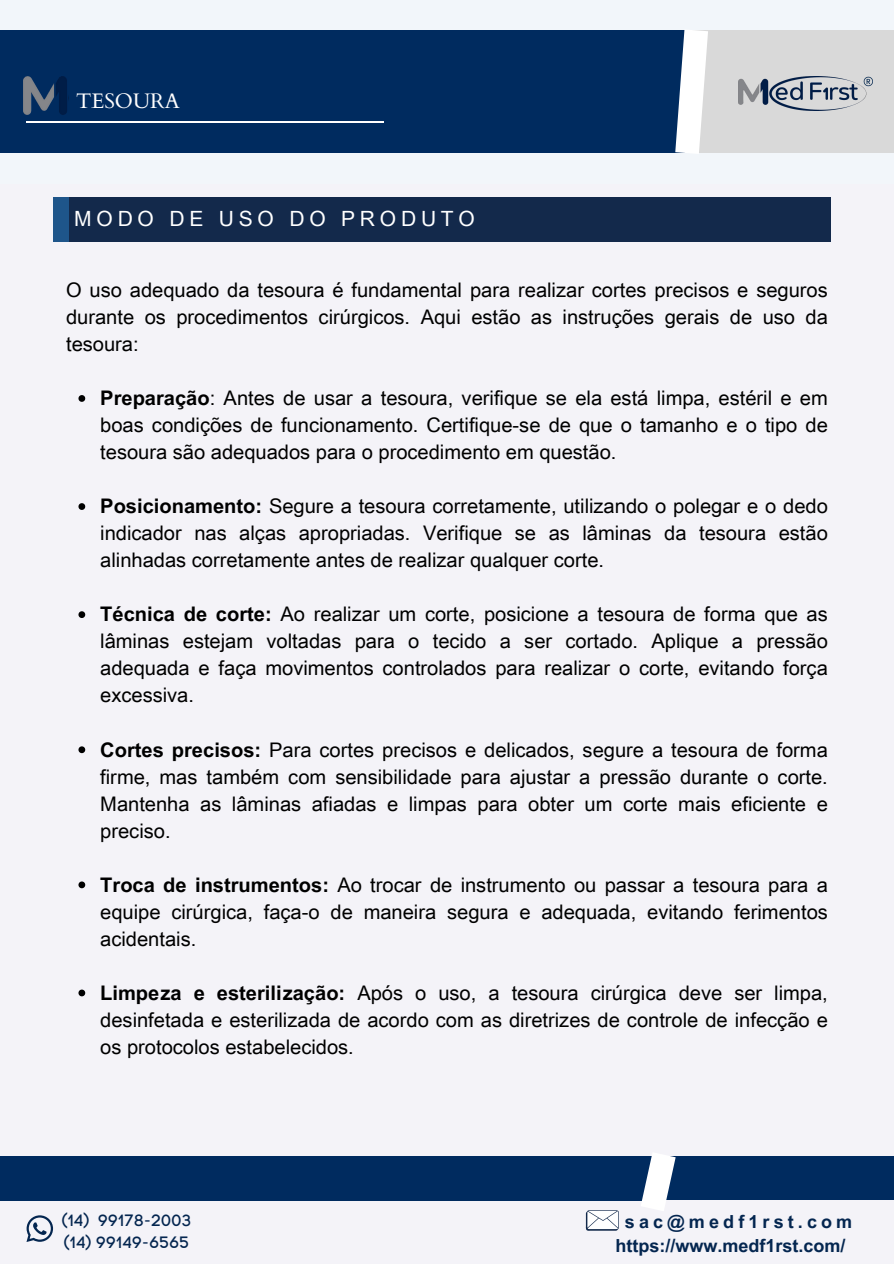
<style>
.page{position:relative;width:894px;height:1264px;background:#fff}
.page>*{position:absolute;margin:0;border:0;box-sizing:border-box;transform-origin:0 0}
.t1{font:21px "Arial Unicode MS";letter-spacing:.23em;color:#fff}
.t2{font:21px "Cardo";color:#fff}
.t3{font:20.1px/27px "Arial Unicode MS";color:#000;text-align:justify}
.t4{font:700 18px "Arial Unicode MS";color:#042650}
.t5{font:700 18px "Arial Unicode MS";letter-spacing:.23em;color:#042650}
.t6{font:16.35px "Code Pro Normal LC";color:#042650}
.s1{font-weight:700}
</style>
<div class="page">
<div style="left:0;top:0;width:893px;height:1263px;background:#f4f3f8"></div>
<div style="left:0;top:30px;width:694px;height:123px;background:#002b5f"></div>
<div style="left:0;top:1156px;width:656px;height:45px;background:#002b5f"></div>
<div style="left:653px;top:1156px;width:240px;height:44px;background:#002b5f"></div>
<div style="left:685px;top:30px;width:208px;height:123px;background:#d9d9d9"></div>
<svg style="left:675px;top:30px;width:33px;height:123px"></svg>
<svg style="left:641px;top:1153px;width:35px;height:58px"></svg>
<svg style="left:26px;top:1215px;width:27px;height:26px"></svg>
<svg style="left:585px;top:1210px;width:33px;height:20px"></svg>
<img style="left:738px;top:76px;width:134px;height:34px">
<img style="left:23px;top:76px;width:44px;height:39px">
<hr style="left:26px;top:121px;width:357px;height:1px;background:#fff">
<div style="left:53px;top:197px;width:18px;height:45px;background:#1e558a"></div>
<div style="left:69px;top:197px;width:761px;height:44px;background:#13294b"></div>
<svg style="left:78px;top:395px;width:7px;height:7px"></svg>
<svg style="left:78px;top:503px;width:7px;height:7px"></svg>
<svg style="left:78px;top:611px;width:7px;height:7px"></svg>
<svg style="left:78px;top:746px;width:7px;height:7px"></svg>
<svg style="left:78px;top:881px;width:7px;height:7px"></svg>
<svg style="left:78px;top:989px;width:7px;height:7px"></svg>
<h1 class="t2" style="left:76px;top:87px;width:105px">TESOURA</h1>
<p class="t1" style="left:74px;top:204px;width:402px">MODO DE USO DO PRODUTO</p>
<p class="t3" style="left:66px;top:275px;width:763px">O uso adequado da tesoura é fundamental para realizar cortes precisos e seguros durante os procedimentos cirúrgicos. Aqui estão as instruções gerais de uso da tesoura:</p>
<p class="t3" style="left:100px;top:383px;width:729px"><span class="s1">Preparação</span>: Antes de usar a tesoura, verifique se ela está limpa, estéril e em boas condições de funcionamento. Certifique-se de que o tamanho e o tipo de tesoura são adequados para o procedimento em questão.</p>
<p class="t3" style="left:100px;top:492px;width:729px"><span class="s1">Posicionamento:</span> Segure a tesoura corretamente, utilizando o polegar e o dedo indicador nas alças apropriadas. Verifique se as lâminas da tesoura estão alinhadas corretamente antes de realizar qualquer corte.</p>
<p class="t3" style="left:100px;top:600px;width:729px"><span class="s1">Técnica de corte:</span> Ao realizar um corte, posicione a tesoura de forma que as lâminas estejam voltadas para o tecido a ser cortado. Aplique a pressão adequada e faça movimentos controlados para realizar o corte, evitando força excessiva.</p>
<p class="t3" style="left:100px;top:735px;width:729px"><span class="s1">Cortes precisos:</span> Para cortes precisos e delicados, segure a tesoura de forma firme, mas também com sensibilidade para ajustar a pressão durante o corte.<br>Mantenha as lâminas afiadas e limpas para obter um corte mais eficiente e preciso.</p>
<p class="t3" style="left:100px;top:870px;width:729px"><span class="s1">Troca de instrumentos:</span> Ao trocar de instrumento ou passar a tesoura para a equipe cirúrgica, faça-o de maneira segura e adequada, evitando ferimentos acidentais.</p>
<p class="t3" style="left:100px;top:978px;width:729px"><span class="s1">Limpeza e esterilização:</span> Após o uso, a tesoura cirúrgica deve ser limpa, desinfetada e esterilizada de acordo com as diretrizes de controle de infecção e os protocolos estabelecidos.</p>
<h1 class="t6" style="left:62px;top:1210px;width:131px">(14) 99178-2003</h1>
<h2 class="t6" style="left:64px;top:1232px;width:127px">(14) 99149-6565</h2>
<p class="t5" style="left:624px;top:1208px;width:229px">sac@medf1rst.com</p>
<p class="t4" style="left:615px;top:1232px;width:231px">https://www.medf1rst.com/</p>
</div>
